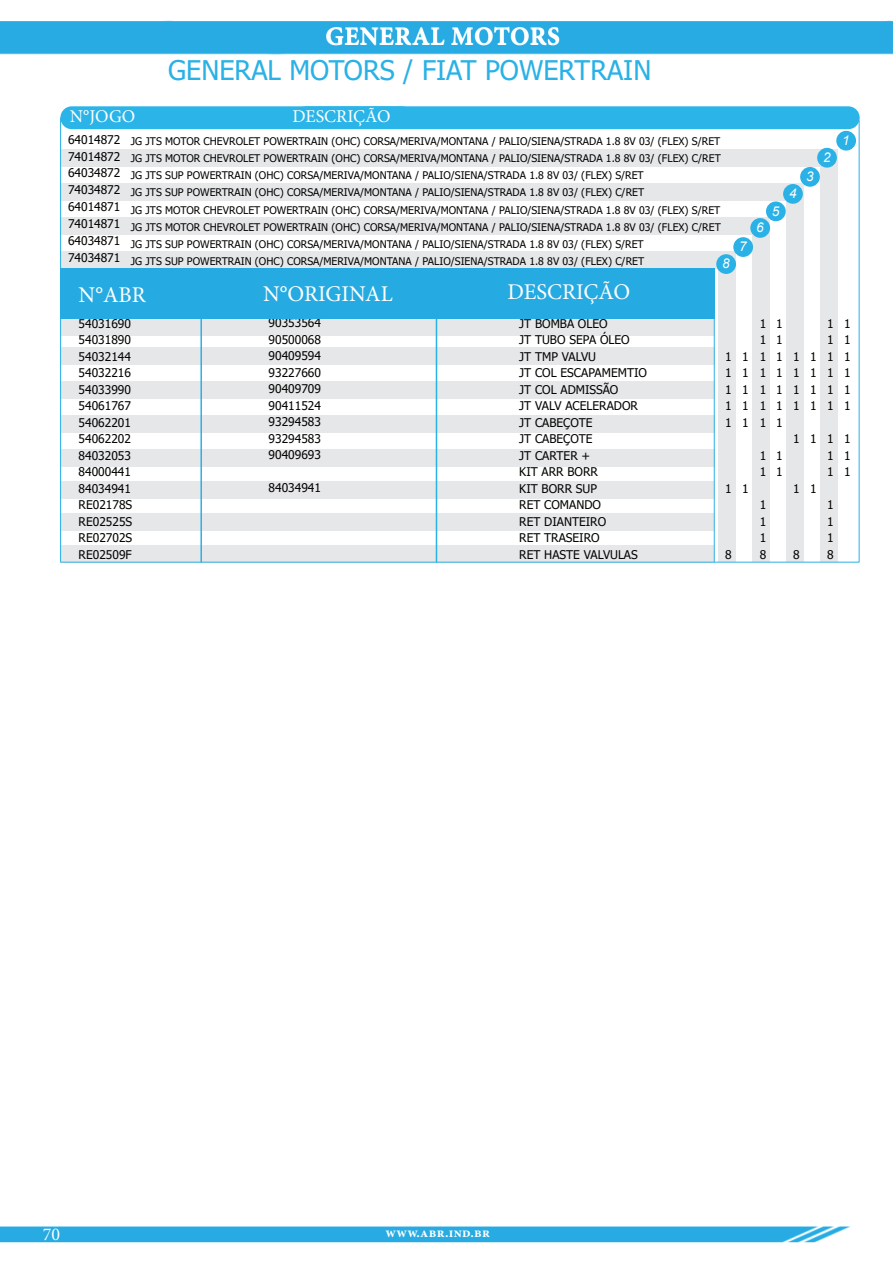
<style>
.page{position:relative;width:893px;height:1263px;background:#fff}
.page>*{position:absolute;margin:0;border:0;box-sizing:border-box;transform-origin:0 0}
.t1{font:27px "Tahoma";color:#2ab1e6}
.t2{font:700 25.5px "Minion Pro";letter-spacing:.02em;color:#fff}
.t3{font:22.5px "Minion Pro";color:#fff}
.t4{font:22.5px "Minion Pro";color:#fefcfd}
.t5{font:18px "Minion Pro";color:#fff}
.t6{font:700 13.5px "Minion Pro";letter-spacing:.02em;color:#fff}
.t7{font:italic 13.5px "Arial";color:#fff}
.t8{font:12px/16.5px "Tahoma";color:#040503;text-align:justify}
.t9{font:12px "Tahoma";letter-spacing:.875em;color:#040503}
.t10{font:10.5px/17.2px "Tahoma";color:#040503}
</style>
<div class="page">
<img style="left:0;top:20px;width:865px;height:35px">
<img style="left:865px;top:20px;width:28px;height:35px">
<div style="left:60px;top:106px;width:800px;height:23px;background:#2bb4e8;border-radius:11px"></div>
<div style="left:61px;top:150px;width:773px;height:17px;background:#e6e7e9"></div>
<div style="left:61px;top:318px;width:653px;height:17px;background:#e6e7e9"></div>
<div style="left:61px;top:347px;width:653px;height:17px;background:#e6e7e9"></div>
<div style="left:61px;top:381px;width:653px;height:17px;background:#e6e7e9"></div>
<div style="left:61px;top:415px;width:653px;height:17px;background:#e6e7e9"></div>
<div style="left:61px;top:449px;width:653px;height:17px;background:#e6e7e9"></div>
<div style="left:61px;top:481px;width:653px;height:17px;background:#e6e7e9"></div>
<div style="left:60px;top:513px;width:654px;height:17px;background:#e6e7e9"></div>
<div style="left:61px;top:545px;width:653px;height:17px;background:#e6e7e9"></div>
<div style="left:787px;top:184px;width:17px;height:378px;background:#e6e7e9"></div>
<div style="left:821px;top:149px;width:17px;height:413px;background:#e6e7e9"></div>
<hr style="left:714px;top:270px;width:1px;height:292px;background:#2ab1e6">
<div style="left:61px;top:183px;width:739px;height:17px;background:#e6e7e9"></div>
<div style="left:836px;top:131px;width:20px;height:20px;background:#2ab1e6;border-radius:50%"></div>
<div style="left:817px;top:148px;width:20px;height:20px;background:#2ab1e6;border-radius:50%"></div>
<div style="left:783px;top:184px;width:20px;height:20px;background:#2ab1e6;border-radius:50%"></div>
<hr style="left:859px;top:120px;width:1px;height:442px;background:#2ab1e6">
<div style="left:800px;top:167px;width:20px;height:20px;background:#2ab1e6;border-radius:50%"></div>
<div style="left:61px;top:217px;width:708px;height:17px;background:#e6e7e9"></div>
<div style="left:61px;top:251px;width:675px;height:17px;background:#e6e7e9"></div>
<div style="left:753px;top:220px;width:17px;height:342px;background:#e6e7e9"></div>
<div style="left:719px;top:255px;width:17px;height:307px;background:#e6e7e9"></div>
<div style="left:766px;top:201px;width:20px;height:20px;background:#2ab1e6;border-radius:50%"></div>
<div style="left:750px;top:218px;width:20px;height:20px;background:#2ab1e6;border-radius:50%"></div>
<div style="left:716px;top:254px;width:20px;height:20px;background:#2ab1e6;border-radius:50%"></div>
<div style="left:733px;top:237px;width:20px;height:20px;background:#2ab1e6;border-radius:50%"></div>
<hr style="left:60px;top:118px;width:1px;height:444px;background:#2ab1e6">
<hr style="left:61px;top:562px;width:798px;height:1px;background:#2ab1e6">
<div style="left:60px;top:268px;width:654px;height:50px;background:#25abe2"></div>
<hr style="left:436px;top:318px;width:1px;height:244px;background:#2ab1e6">
<hr style="left:200px;top:318px;width:2px;height:244px;background:#2ab1e6">
<img style="left:0;top:1226px;width:850px;height:17px">
<h2 class="t2" style="left:325px;top:19px;width:236px">GENERAL MOTORS</h2>
<h1 class="t1" style="left:168px;top:52px;width:485px">GENERAL MOTORS / FIAT POWERTRAIN</h1>
<h3 class="t5" style="left:70px;top:104px;width:67px">N°JOGO</h3>
<h3 class="t5" style="left:292px;top:104px;width:100px">DESCRIÇÃO</h3>
<p class="t8" style="left:68px;top:131px;width:54px;line-height:17px">64014872<br>74014872<br>64034872<br>74034872<br>64014871<br>74014871<br>64034871<br>74034871</p>
<h3 class="t3" style="left:79px;top:280px;width:69px">N°ABR</h3>
<h3 class="t3" style="left:263px;top:278px;width:131px">N°ORIGINAL</h3>
<h3 class="t4" style="left:507px;top:277px;width:124px">DESCRIÇÃO</h3>
<p class="t10" style="left:131px;top:133px;width:591px">JG JTS MOTOR CHEVROLET POWERTRAIN (OHC) CORSA/MERIVA/MONTANA / PALIO/SIENA/STRADA 1.8 8V 03/ (FLEX) S/RET JG JTS MOTOR CHEVROLET POWERTRAIN (OHC) CORSA/MERIVA/MONTANA / PALIO/SIENA/STRADA 1.8 8V 03/ (FLEX) C/RET JG JTS SUP POWERTRAIN (OHC) CORSA/MERIVA/MONTANA / PALIO/SIENA/STRADA 1.8 8V 03/ (FLEX) S/RET<br>JG JTS SUP POWERTRAIN (OHC) CORSA/MERIVA/MONTANA / PALIO/SIENA/STRADA 1.8 8V 03/ (FLEX) C/RET<br>JG JTS MOTOR CHEVROLET POWERTRAIN (OHC) CORSA/MERIVA/MONTANA / PALIO/SIENA/STRADA 1.8 8V 03/ (FLEX) S/RET JG JTS MOTOR CHEVROLET POWERTRAIN (OHC) CORSA/MERIVA/MONTANA / PALIO/SIENA/STRADA 1.8 8V 03/ (FLEX) C/RET JG JTS SUP POWERTRAIN (OHC) CORSA/MERIVA/MONTANA / PALIO/SIENA/STRADA 1.8 8V 03/ (FLEX) S/RET<br>JG JTS SUP POWERTRAIN (OHC) CORSA/MERIVA/MONTANA / PALIO/SIENA/STRADA 1.8 8V 03/ (FLEX) C/RET</p>
<p class="t7" style="left:722px;top:255px;width:9px">8</p>
<p class="t7" style="left:739px;top:237px;width:9px">7</p>
<p class="t7" style="left:756px;top:219px;width:9px">6</p>
<p class="t7" style="left:772px;top:202px;width:9px">5</p>
<p class="t7" style="left:789px;top:185px;width:9px">4</p>
<p class="t7" style="left:806px;top:167px;width:9px">3</p>
<p class="t7" style="left:823px;top:149px;width:9px">2</p>
<p class="t7" style="left:842px;top:132px;width:9px">1</p>
<p class="t8" style="left:79px;top:316px;width:55px">54031690<br>54031890<br>54032144<br>54032216<br>54033990<br>54061767<br>54062201<br>54062202<br>84032053<br>84000441<br>84034941<br>RE02178S RE02525S RE02702S RE02509F</p>
<p class="t8" style="left:269px;top:315px;width:54px">90353564<br>90500068<br>90409594<br>93227660<br>90409709<br>90411524<br>93294583<br>93294583<br>90409693</p>
<p class="t8" style="left:269px;top:480px;width:54px">84034941</p>
<p class="t8" style="left:519px;top:316px;width:129px;text-align:left">JT BOMBA ÓLEO<br>JT TUBO SEPA ÓLEO<br>JT TMP VALVU<br>JT COL ESCAPAMEMTIO<br>JT COL ADMISSÃO<br>JT VALV ACELERADOR<br>JT CABEÇOTE<br>JT CABEÇOTE<br>JT CARTER +<br>KIT ARR BORR<br>KIT BORR SUP<br>RET COMANDO<br>RET DIANTEIRO<br>RET TRASEIRO<br>RET HASTE VALVULAS</p>
<p class="t8" style="left:760px;top:316px;width:24px">1 1</p>
<p class="t8" style="left:827px;top:316px;width:25px">1 1</p>
<p class="t8" style="left:760px;top:332px;width:24px">1 1</p>
<p class="t8" style="left:827px;top:332px;width:25px">1 1</p>
<p class="t9" style="left:725px;top:348px;width:127px">11111111</p>
<p class="t9" style="left:725px;top:365px;width:127px">11111111</p>
<p class="t9" style="left:725px;top:381px;width:127px">11111111</p>
<p class="t9" style="left:725px;top:398px;width:127px">11111111</p>
<p class="t8" style="left:725px;top:415px;width:59px">1111</p>
<p class="t8" style="left:793px;top:431px;width:59px">1111</p>
<p class="t8" style="left:760px;top:448px;width:24px">1 1</p>
<p class="t8" style="left:827px;top:448px;width:25px">1 1</p>
<p class="t8" style="left:760px;top:464px;width:24px">1 1</p>
<p class="t8" style="left:827px;top:464px;width:25px">1 1</p>
<p class="t8" style="left:725px;top:481px;width:25px">1 1</p>
<p class="t8" style="left:793px;top:481px;width:25px">1 1</p>
<p class="t8" style="left:760px;top:497px;width:8px">1</p>
<p class="t8" style="left:827px;top:497px;width:8px">1</p>
<p class="t8" style="left:760px;top:514px;width:8px">1</p>
<p class="t8" style="left:827px;top:514px;width:8px">1</p>
<p class="t8" style="left:760px;top:530px;width:8px">1</p>
<p class="t8" style="left:827px;top:530px;width:8px">1</p>
<p class="t8" style="left:725px;top:547px;width:8px">8</p>
<p class="t8" style="left:760px;top:547px;width:8px">8</p>
<p class="t8" style="left:793px;top:547px;width:8px">8</p>
<p class="t8" style="left:827px;top:547px;width:8px">8</p>
<h3 class="t5" style="left:43px;top:1222px;width:19px">70</h3>
<p class="t6" style="left:386px;top:1223px;width:106px">www.abr.ind.br</p>
</div>
